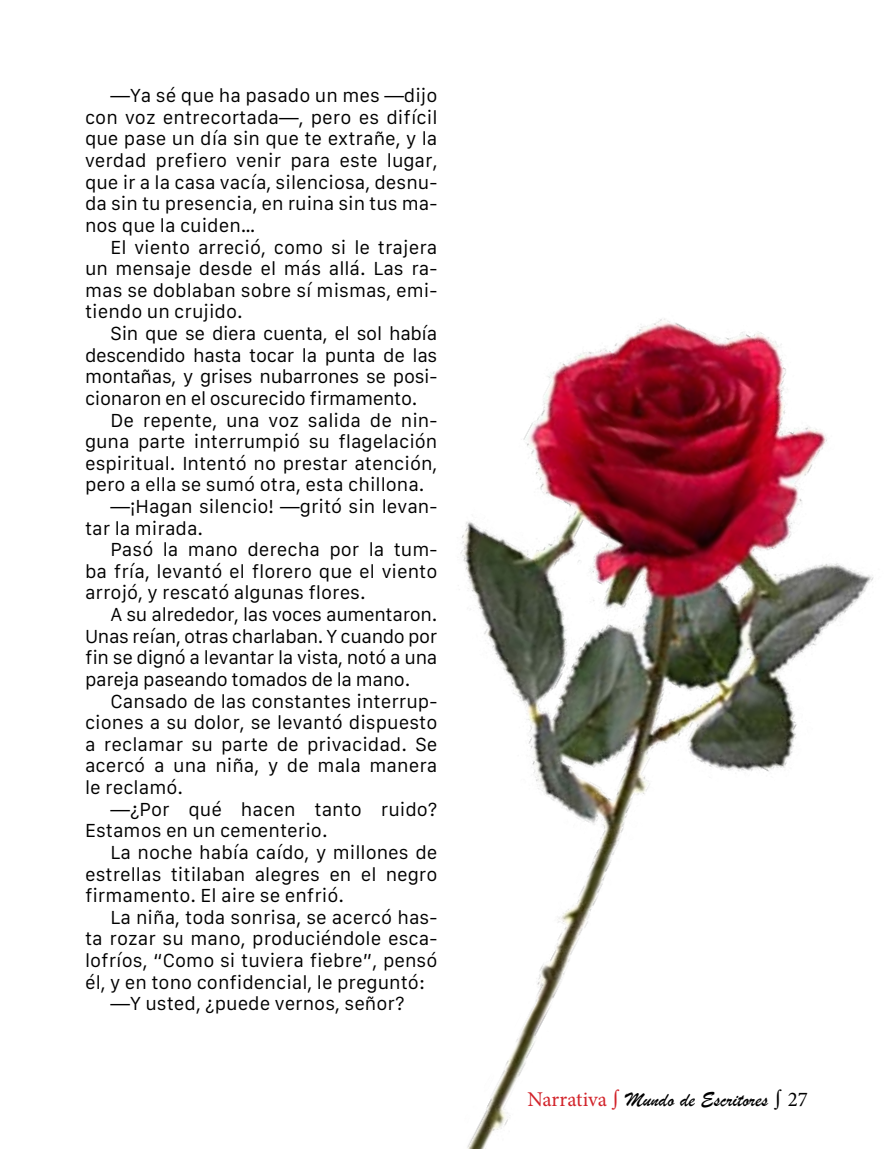
<style>
.page{position:relative;width:893px;height:1149px;background:#fff}
.page>*{position:absolute;margin:0;border:0;box-sizing:border-box;transform-origin:0 0}
.t1{font:21px "Brush Script";color:#000}
.t2{font:18px/21.6px "Galvji";color:#000;text-align:justify}
.t3{font:18px "Galvji";letter-spacing:-.02em;color:#000}
.s1{font-family:"Minion Pro";color:#d2232a}
.s2{font-family:"Minion Pro"}
</style>
<div class="page">
<img style="left:460px;top:318px;width:414px;height:830px">
<p class="t2" style="left:85px;top:85px;width:354px;text-indent:26px">—Ya sé que ha pasado un mes —dijo con voz entrecortada—, pero es difícil que pase un día sin que te extrañe, y la verdad prefiero venir para este lugar, que ir a la casa vacía, silenciosa, desnu&shy;da sin tu presencia, en ruina sin tus ma&shy;nos que la cuiden…</p>
<p class="t2" style="left:85px;top:237px;width:354px;text-indent:26px">El viento arreció, como si le trajera un mensaje desde el más allá. Las ra&shy;mas se doblaban sobre sí mismas, emi&shy;tiendo un crujido.</p>
<p class="t2" style="left:85px;top:323px;width:354px;text-indent:26px">Sin que se diera cuenta, el sol había descendido hasta tocar la punta de las montañas, y grises nubarrones se posi&shy;cionaron en el oscurecido firmamento.</p>
<p class="t2" style="left:111px;top:409px;width:328px">De repente, una voz salida de nin-</p>
<p class="t2" style="left:85px;top:431px;width:354px">guna parte interrumpió su flagelación</p>
<p class="t2" style="left:85px;top:453px;width:354px">espiritual. Intentó no prestar atención,</p>
<p class="t2" style="left:85px;top:474px;width:341px">pero a ella se sumó otra, esta chillona.</p>
<p class="t2" style="left:111px;top:496px;width:328px">—¡Hagan silencio! —gritó sin levan-</p>
<p class="t2" style="left:85px;top:517px;width:120px">tar la mirada.</p>
<p class="t2" style="left:111px;top:539px;width:328px">Pasó la mano derecha por la tum-</p>
<p class="t2" style="left:85px;top:561px;width:354px">ba fría, levantó el florero que el viento</p>
<p class="t2" style="left:85px;top:582px;width:282px">arrojó, y rescató algunas flores.</p>
<p class="t3" style="left:111px;top:604px;width:328px">A su alrededor, las voces aumentaron.</p>
<p class="t3" style="left:85px;top:625px;width:354px">Unas reían, otras charlaban. Y cuando por</p>
<p class="t3" style="left:85px;top:647px;width:354px">fin se dignó a levantar la vista, notó a una</p>
<p class="t3" style="left:85px;top:669px;width:327px">pareja paseando tomados de la mano.</p>
<p class="t2" style="left:111px;top:690px;width:328px">Cansado de las constantes interrup-</p>
<p class="t2" style="left:85px;top:712px;width:354px">ciones a su dolor, se levantó dispuesto</p>
<p class="t2" style="left:85px;top:733px;width:354px">a reclamar su parte de privacidad. Se</p>
<p class="t2" style="left:85px;top:755px;width:354px">acercó a una niña, y de mala manera</p>
<p class="t2" style="left:85px;top:777px;width:100px">le reclamó.</p>
<p class="t2" style="left:111px;top:798px;width:328px">—¿Por qué hacen tanto ruido?</p>
<p class="t2" style="left:85px;top:820px;width:244px">Estamos en un cementerio.</p>
<p class="t2" style="left:111px;top:841px;width:328px">La noche había caído, y millones de</p>
<p class="t2" style="left:85px;top:863px;width:354px">estrellas titilaban alegres en el negro</p>
<p class="t2" style="left:85px;top:885px;width:261px">firmamento. El aire se enfrió.</p>
<p class="t2" style="left:111px;top:906px;width:328px">La niña, toda sonrisa, se acercó has-</p>
<p class="t2" style="left:85px;top:928px;width:354px">ta rozar su mano, produciéndole esca-</p>
<p class="t2" style="left:85px;top:949px;width:354px">lofríos, “Como si tuviera fiebre”, pensó</p>
<p class="t2" style="left:85px;top:971px;width:341px">él, y en tono confidencial, le preguntó:</p>
<p class="t2" style="left:111px;top:993px;width:295px">—Y usted, ¿puede vernos, señor?</p>
<p class="t1" style="left:528px;top:1085px;width:282px"><span class="s1">Narrativa ∫</span> Mundo de Escritores <span class="s2">∫ 27</span></p>
</div>
